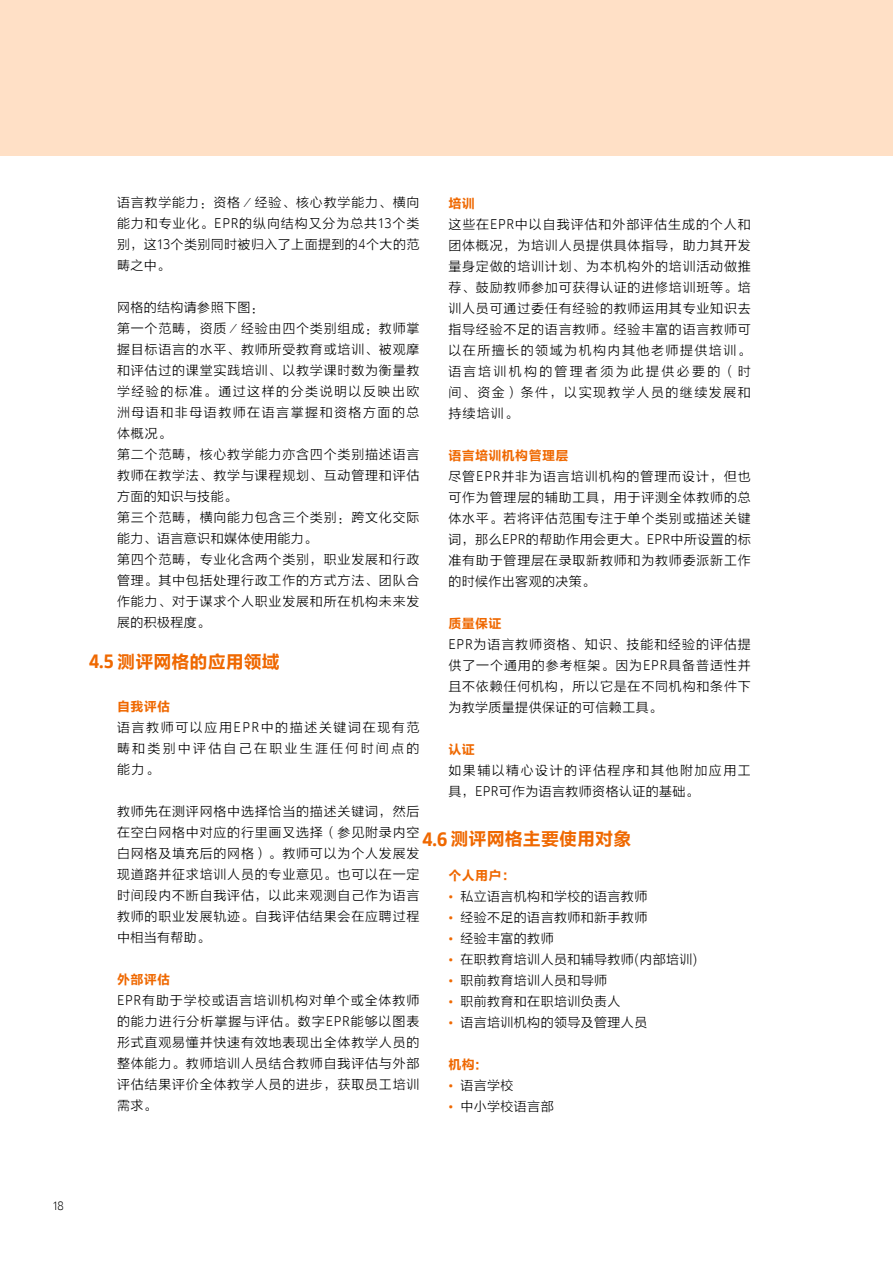
<style>
.page{position:relative;width:893px;height:1263px;background:#fff}
.page>*{position:absolute;margin:0;border:0;box-sizing:border-box;transform-origin:0 0}
.t1{font:18px "FZLTCHJW GB1 0";letter-spacing:.005em;color:#ef6800}
.t2{font:13.05px/21px "FZLTXHK";letter-spacing:.055em;color:#000;text-align:justify}
.t3{font:13.05px "FZLTXHK";letter-spacing:.025em;color:#000}
.t4{font:13.05px/21px "FZLTXHK";letter-spacing:.11em;color:#000}
.t5{font:13.05px "FZLTCHJW GB1 0";letter-spacing:.025em;color:#ef6800}
.t6{font:11.25px "Goethe FF Clan";color:#000}
.s1{font-family:"Goethe FF Clan"}
.s2{font-family:"Goethe FF Clan";font-weight:700}
.s3{font-family:"Goethe FF Clan";color:#ef6800}
</style>
<div class="page">
<div style="left:0;top:0;width:893px;height:155px;background:#ffe0c6"></div>
<p class="t2" style="left:117px;top:192px;width:304px">语言教学能力：资格／经验、核心教学能力、横向能力和专业化。<span class="s1">EPR</span>的纵向结构又分为总共<span class="s1">13</span>个类别，这<span class="s1">13</span>个类别同时被归入了上面提到的<span class="s1">4</span>个大的范畴之中。</p>
<p class="t2" style="left:117px;top:297px;width:304px;text-align:left">网格的结构请参照下图：<br>第一个范畴，资质／经验由四个类别组成：教师掌握目标语言的水平、教师所受教育或培训、被观摩和评估过的课堂实践培训、以教学课时数为衡量教学经验的标准。通过这样的分类说明以反映出欧洲母语和非母语教师在语言掌握和资格方面的总体概况。<br>第二个范畴，核心教学能力亦含四个类别描述语言教师在教学法、教学与课程规划、互动管理和评估方面的知识与技能。<br>第三个范畴，横向能力包含三个类别：跨文化交际能力、语言意识和媒体使用能力。<br>第四个范畴，专业化含两个类别，职业发展和行政管理。其中包括处理行政工作的方式方法、团队合作能力、对于谋求个人职业发展和所在机构未来发展的积极程度。</p>
<p class="t5" style="left:448px;top:196px;width:28px">培训</p>
<p class="t2" style="left:448px;top:214px;width:304px">这些在<span class="s1">EPR</span>中以自我评估和外部评估生成的个人和团体概况，为培训人员提供具体指导，助力其开发量身定做的培训计划、为本机构外的培训活动做推荐、鼓励教师参加可获得认证的进修培训班等。培训人员可通过委任有经验的教师运用其专业知识去指导经验不足的语言教师。经验丰富的语言教师可以在所擅长的领域为机构内其他老师提供培训。语言培训机构的管理者须为此提供必要的（时间、资金）条件，以实现教学人员的继续发展和持续培训。</p>
<p class="t5" style="left:448px;top:448px;width:122px">语言培训机构管理层</p>
<p class="t2" style="left:448px;top:466px;width:304px">尽管<span class="s1">EPR</span>并非为语言培训机构的管理而设计，但也可作为管理层的辅助工具，用于评测全体教师的总体水平。若将评估范围专注于单个类别或描述关键词，那么<span class="s1">EPR</span>的帮助作用会更大。<span class="s1">EPR</span>中所设置的标准有助于管理层在录取新教师和为教师委派新工作的时候作出客观的决策。</p>
<p class="t5" style="left:448px;top:616px;width:55px">质量保证</p>
<p class="t2" style="left:448px;top:634px;width:304px"><span class="s1">EPR</span>为语言教师资格、知识、技能和经验的评估提供了一个通用的参考框架。因为<span class="s1">EPR</span>具备普适性并且不依赖任何机构，所以它是在不同机构和条件下为教学质量提供保证的可信赖工具。</p>
<p class="t5" style="left:448px;top:742px;width:28px">认证</p>
<p class="t4" style="left:448px;top:760px;width:304px">如果辅以精心设计的评估程序和其他附加应用工具，<span class="s1">EPR</span>可作为语言教师资格认证的基础。</p>
<h1 class="t1" style="left:89px;top:652px;width:193px"><span class="s2">4.5</span> 测评网格的应用领域</h1>
<p class="t5" style="left:117px;top:699px;width:55px">自我评估</p>
<p class="t2" style="left:117px;top:717px;width:304px">语言教师可以应用<span class="s1">EPR</span>中的描述关键词在现有范畴和类别中评估自己在职业生涯任何时间点的能力。</p>
<p class="t2" style="left:117px;top:801px;width:304px">教师先在测评网格中选择恰当的描述关键词，然后在空白网格中对应的行里画叉选择（参见附录内空白网格及填充后的网格）。教师可以为个人发展发现道路并征求培训人员的专业意见。也可以在一定时间段内不断自我评估，以此来观测自己作为语言教师的职业发展轨迹。自我评估结果会在应聘过程中相当有帮助。</p>
<p class="t5" style="left:117px;top:972px;width:55px">外部评估</p>
<p class="t2" style="left:117px;top:990px;width:304px"><span class="s1">EPR</span>有助于学校或语言培训机构对单个或全体教师的能力进行分析掌握与评估。数字<span class="s1">EPR</span>能够以图表形式直观易懂并快速有效地表现出全体教学人员的整体能力。教师培训人员结合教师自我评估与外部评估结果评价全体教学人员的进步，获取员工培训需求。</p>
<h1 class="t1" style="left:422px;top:829px;width:211px"><span class="s2">4.6</span> 测评网格主要使用对象</h1>
<p class="t5" style="left:448px;top:868px;width:68px">个人用户：</p>
<p class="t3" style="left:448px;top:889px;width:200px"><span class="s3">•</span> 私立语言机构和学校的语言教师</p>
<p class="t3" style="left:448px;top:910px;width:200px"><span class="s3">•</span> 经验不足的语言教师和新手教师</p>
<p class="t3" style="left:448px;top:931px;width:107px"><span class="s3">•</span> 经验丰富的教师</p>
<p class="t3" style="left:448px;top:952px;width:251px"><span class="s3">•</span> 在职教育培训人员和辅导教师(内部培训)</p>
<p class="t3" style="left:448px;top:973px;width:160px"><span class="s3">•</span> 职前教育培训人员和导师</p>
<p class="t3" style="left:448px;top:994px;width:174px"><span class="s3">•</span> 职前教育和在职培训负责人</p>
<p class="t3" style="left:448px;top:1015px;width:200px"><span class="s3">•</span> 语言培训机构的领导及管理人员</p>
<p class="t5" style="left:448px;top:1057px;width:33px">机构:</p>
<p class="t2" style="left:448px;top:1075px;width:67px"><span class="s3">•</span> 语言学校</p>
<p class="t3" style="left:448px;top:1099px;width:107px"><span class="s3">•</span> 中小学校语言部</p>
<p class="t6" style="left:53px;top:1199px;width:13px">18</p>
</div>
